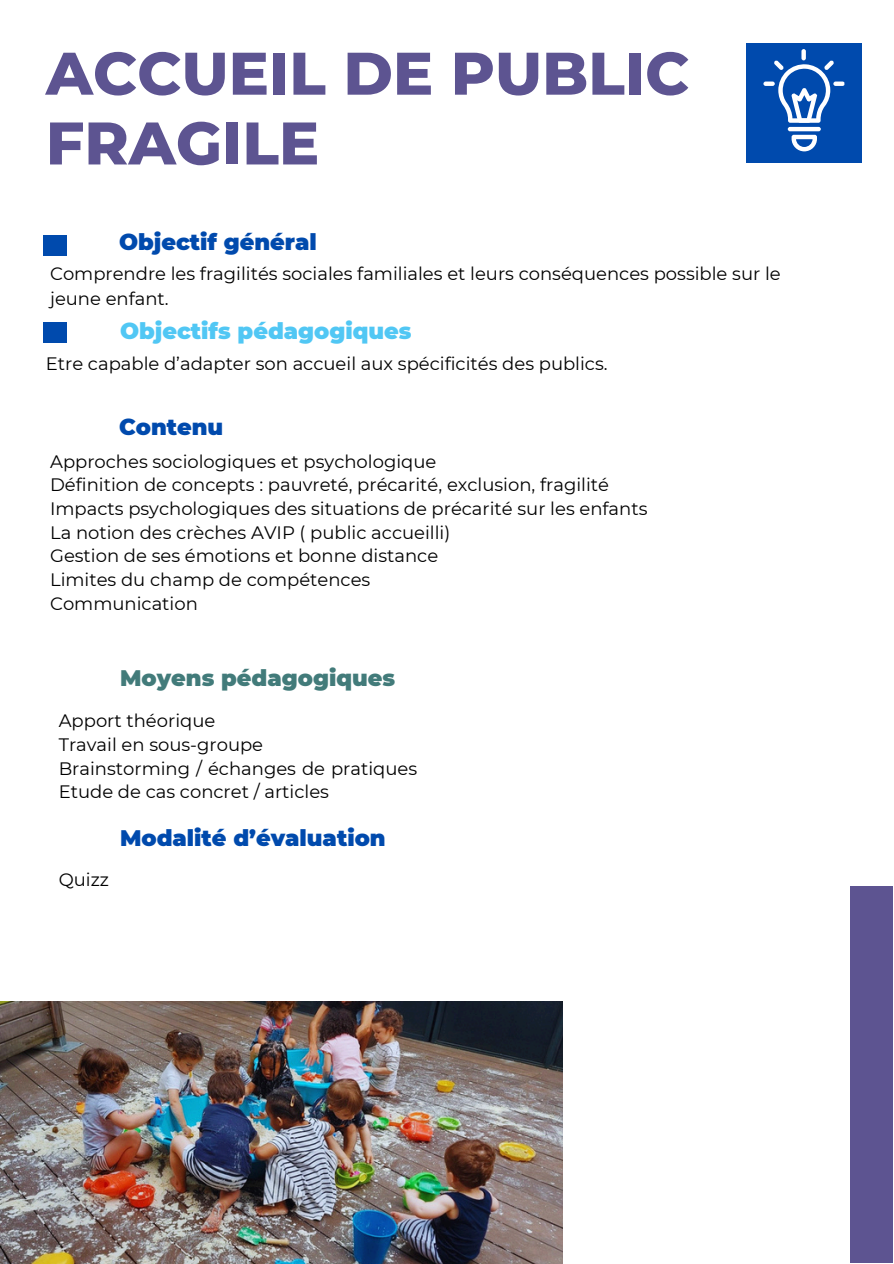
<style>
.page{position:relative;width:894px;height:1264px;background:#fff}
.page>*{position:absolute;margin:0;border:0;box-sizing:border-box;transform-origin:0 0}
.t1{font:800 60px/69.8px "Montserrat";color:#5d5491}
.t2{font:900 22.5px "Montserrat";color:#004aad}
.t3{font:900 22.5px "Montserrat";color:#51c7f4}
.t4{font:900 22.5px "Montserrat";color:#427b7a}
.t5{font:18px/23.7px "Montserrat";color:#000}
</style>
<div class="page">
<img style="left:0;top:1001px;width:563px;height:261px">
<div style="left:44px;top:235px;width:23px;height:21px;background:#004aad"></div>
<div style="left:44px;top:322px;width:23px;height:21px;background:#004aad"></div>
<div style="left:746px;top:43px;width:115px;height:120px;background:#004aad"></div>
<svg style="left:801px;top:49px;width:4px;height:11px"></svg>
<div style="left:763px;top:81px;width:11px;height:5px;background:#fff;border-radius:2px"></div>
<hr style="left:787px;top:127px;width:33px;height:4px;background:#fff;border-radius:2px">
<svg style="left:791px;top:135px;width:25px;height:16px"></svg>
<svg style="left:773px;top:60px;width:71px;height:63px"></svg>
<div style="left:850px;top:886px;width:42px;height:376px;background:#5d5491"></div>
<h2 class="t1" style="left:46px;top:38px;width:645px">ACCUEIL DE PUBLIC<br>FRAGILE</h2>
<h2 class="t2" style="left:119px;top:228px;width:199px">Objectif général</h2>
<p class="t5" style="left:50px;top:261px;width:732px;line-height:24.8px">Comprendre les fragilités sociales familiales et leurs conséquences possible sur le jeune enfant.</p>
<p class="t3" style="left:120px;top:317px;width:293px">Objectifs pédagogiques</p>
<h2 class="t5" style="left:46px;top:352px;width:563px">Etre capable d’adapter son accueil aux spécificités des publics.</h2>
<p class="t2" style="left:119px;top:413px;width:106px">Contenu</p>
<p class="t5" style="left:50px;top:449px;width:387px">Approches sociologiques et psychologique</p>
<p class="t5" style="left:50px;top:473px;width:598px">Définition de concepts : pauvreté, précarité, exclusion, fragilité<br>Impacts psychologiques des situations de précarité sur les enfants<br>La notion des crèches AVIP ( public accueilli)</p>
<p class="t5" style="left:50px;top:544px;width:389px">Gestion de ses émotions et bonne distance</p>
<h2 class="t5" style="left:50px;top:567px;width:322px">Limites du champ de compétences</h2>
<p class="t5" style="left:50px;top:591px;width:149px">Communication</p>
<h2 class="t4" style="left:120px;top:664px;width:276px">Moyens pédagogiques</h2>
<p class="t5" style="left:59px;top:709px;width:158px">Apport théorique</p>
<p class="t5" style="left:59px;top:732px;width:206px">Travail en sous-groupe</p>
<p class="t5" style="left:59px;top:756px;width:360px">Brainstorming / échanges de pratiques<br>Etude de cas concret / articles</p>
<p class="t5" style="left:59px;top:867px;width:52px">Quizz</p>
<p class="t2" style="left:120px;top:824px;width:267px">Modalité d’évaluation</p>
</div>
